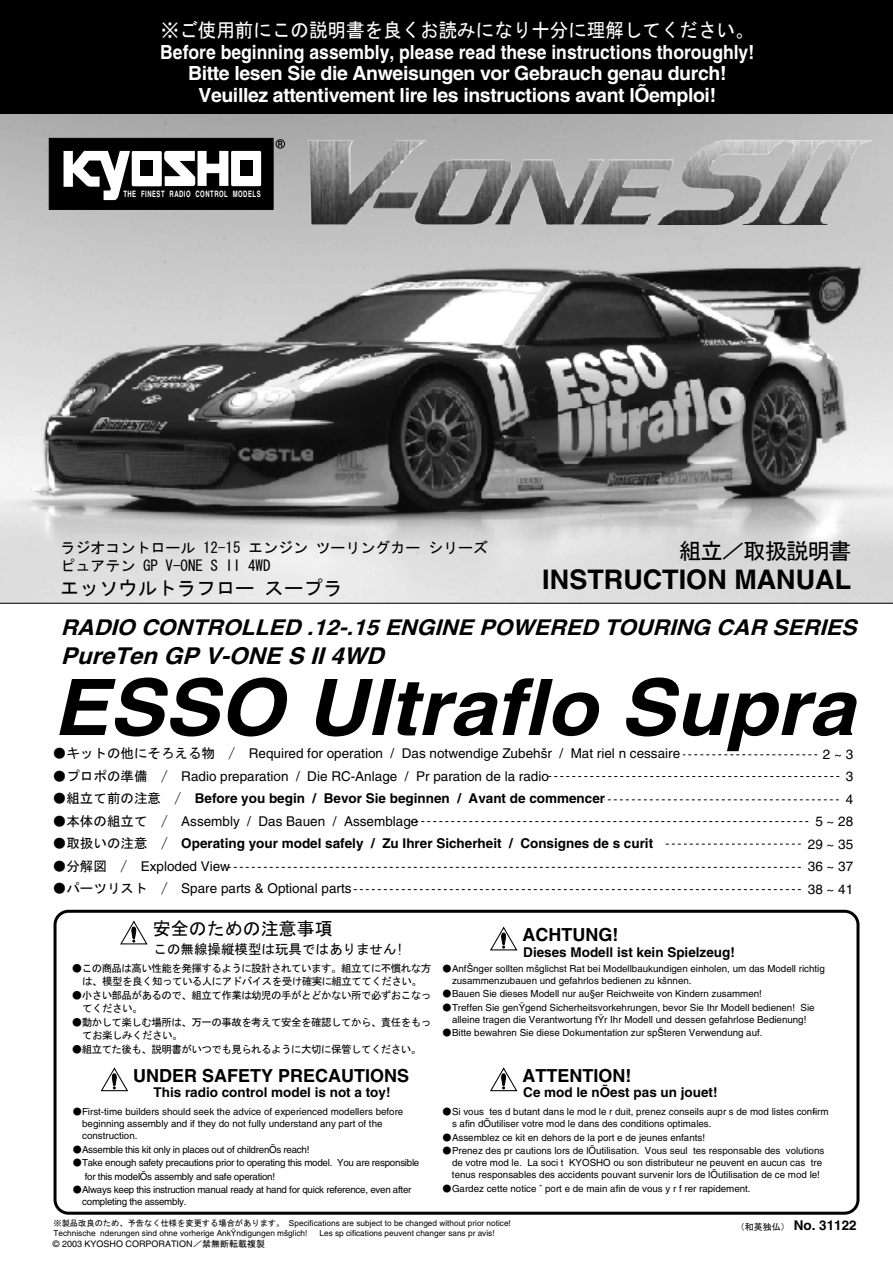
<style>
.page{position:relative;width:893px;height:1263px;background:#fff}
.page>*{position:absolute;margin:0;border:0;box-sizing:border-box;transform-origin:0 0}
.t1{font:italic 700 78px "Helvetica";color:#000;scale:1.06 1}
.t2{font:700 27px "Helvetica";color:#000}
.t3{font:italic 700 23.25px "Helvetica";color:#000;scale:1.04 1}
.t4{font:22.5px "MS Gothic";letter-spacing:-.05em;color:#000}
.t5{font:italic 700 21.75px "Helvetica";color:#000;scale:1.06 1}
.t6{font:700 19.5px/21.8px "Helvetica";letter-spacing:-.02em;color:#fff;text-align:center;scale:.9 1}
.t7{font:19.5px "MS Gothic";color:#fff;scale:.95 1}
.t8{font:19.5px "MS Gothic";color:#000}
.t9{font:700 18px "Helvetica";color:#000}
.t10{font:18px "MS Gothic";color:#000}
.t11{font:15px/18px "MS Gothic";color:#000}
.t12{font:13.5px/22.5px "Helvetica";color:#000;text-align:right}
.t13{font:700 13.5px "Helvetica";color:#000}
.t14{font:13.5px "MS Gothic";color:#000}
.t15{font:10.5px/12.8px "MS Gothic";letter-spacing:-.05em;color:#000}
.t16{font:9.75px/12px "Helvetica";color:#000}
.t17{font:9.75px/13.5px "Helvetica";letter-spacing:-.025em;color:#000}
.t18{font:9px "Helvetica";color:#000}
.t19{font:9px "MS Gothic";color:#000}
.t20{font:700 8.85px "Helvetica";letter-spacing:.085em;color:#fff;scale:.68 1}
.t21{font:700 8.4px "Helvetica";color:#000;scale:.83 1}
.t22{font:8.25px/9.4px "Helvetica";color:#000}
.s1{font-family:"MS Gothic"}
.s2{font-family:"MS Gothic";font-weight:400}
</style>
<div class="page">
<img style="left:0;top:113px;width:893px;height:490px">
<div style="left:276px;top:139px;width:9px;height:9px;border:1px solid #000;border-radius:50%"></div>
<div style="left:49px;top:138px;width:224px;height:72px;background:#000"></div>
<svg style="left:64px;top:151px;width:197px;height:49px"></svg>
<svg style="left:683px;top:754px;width:134px;height:1px"></svg>
<svg style="left:548px;top:776px;width:291px;height:1px"></svg>
<svg style="left:604px;top:799px;width:235px;height:1px"></svg>
<svg style="left:411px;top:821px;width:397px;height:1px"></svg>
<svg style="left:665px;top:844px;width:136px;height:1px"></svg>
<svg style="left:227px;top:867px;width:574px;height:1px"></svg>
<div style="left:0;top:0;width:893px;height:113px;background:#000"></div>
<div style="left:54px;top:910px;width:805px;height:305px;border:3px solid #000;border-radius:14px"></div>
<svg style="left:120px;top:920px;width:28px;height:25px"></svg>
<svg style="left:100px;top:1067px;width:28px;height:25px"></svg>
<svg style="left:490px;top:926px;width:28px;height:25px"></svg>
<svg style="left:490px;top:1067px;width:28px;height:25px"></svg>
<svg style="left:353px;top:889px;width:448px;height:1px"></svg>
<hr style="left:0;top:603px;width:893px;height:1px;background:#000">
<img style="left:307px;top:140px;width:565px;height:85px">
<h3 class="t7" style="left:161px;top:20px;width:625px">※ご使用前にこの説明書を良くお読みになり十分に理解してください。</h3>
<h3 class="t6" style="left:160px;top:41px;width:661px">Before beginning assembly, please read these instructions thoroughly!<br>Bitte lesen Sie die Anweisungen vor Gebrauch genau durch!<br>Veuillez attentivement lire les instructions avant lÕemploi!</h3>
<p class="t20" style="left:123px;top:188px;width:203px">THE FINEST RADIO CONTROL MODELS</p>
<p class="t21" style="left:278px;top:139px;width:7px">R</p>
<h3 class="t11" style="left:60px;top:539px;width:429px">ラジオコントロール 12-15 エンジンツーリングカーシリーズピュアテン GP V-ONE S II 4WD</h3>
<h3 class="t8" style="left:60px;top:578px;width:284px">エッソウルトラフロースープラ</h3>
<h3 class="t4" style="left:679px;top:540px;width:174px">組立／取扱説明書</h3>
<h2 class="t2" style="left:542px;top:563px;width:310px">INSTRUCTION MANUAL</h2>
<h3 class="t5" style="left:61px;top:614px;width:759px">RADIO CONTROLLED .12-.15 ENGINE POWERED TOURING CAR SERIES</h3>
<h3 class="t3" style="left:61px;top:642px;width:319px">PureTen GP V-ONE S II 4WD</h3>
<h1 class="t1" style="left:53px;top:660px;width:757px">ESSO Ultraflo Supra</h1>
<h3 class="t12" style="left:53px;top:742px;width:629px"><span class="s1">●キットの他にそろえる物 /</span> Required for operation / Das notwendige Zubehšr / Mat riel n cessaire</h3>
<h3 class="t12" style="left:53px;top:765px;width:497px"><span class="s1">●プロポの準備 /</span> Radio preparation / Die RC-Anlage / Pr paration de la radio</h3>
<h3 class="t13" style="left:53px;top:790px;width:554px"><span class="s2">●組立て前の注意 /</span> Before you begin / Bevor Sie beginnen / Avant de commencer</h3>
<h3 class="t12" style="left:53px;top:810px;width:367px"><span class="s1">●本体の組立て /</span> Assembly / Das Bauen / Assemblage</h3>
<h3 class="t13" style="left:53px;top:835px;width:602px"><span class="s2">●取扱いの注意 /</span> Operating your model safely / Zu Ihrer Sicherheit / Consignes de s curit</h3>
<h3 class="t12" style="left:53px;top:855px;width:179px"><span class="s1">●分解図 /</span> Exploded View</h3>
<h3 class="t12" style="left:53px;top:877px;width:300px"><span class="s1">●パーツリスト /</span> Spare parts &amp; Optional parts</h3>
<h3 class="t12" style="left:808px;top:743px;width:47px">2~3<br>3<br>4<br>5~28<br>29 ~ 35<br>36 ~ 37<br>38 ~ 41</h3>
<h3 class="t10" style="left:153px;top:919px;width:181px">安全のための注意事項</h3>
<h3 class="t14" style="left:153px;top:942px;width:251px">この無線操縦模型は玩具ではありません!</h3>
<p class="t15" style="left:72px;top:962px;width:361px;text-align:center">●この商品は高い性能を発揮するように設計されています。組立てに不慣れな方は、模型を良く知っている人にアドバイスを受け確実に組立ててください。</p>
<p class="t15" style="left:82px;top:989px;width:351px;text-indent:-11px">●小さい部品があるので、組立て作業は幼児の手がとどかない所で必ずおこなってください。</p>
<p class="t15" style="left:82px;top:1016px;width:351px;text-indent:-11px">●動かして楽しむ場所は、万一の事故を考えて安全を確認してから、責任をもってお楽しみください。</p>
<p class="t15" style="left:72px;top:1043px;width:351px">●組立てた後も、説明書がいつでも見られるように大切に保管してください。</p>
<h3 class="t9" style="left:133px;top:1064px;width:278px">UNDER SAFETY PRECAUTIONS</h3>
<h3 class="t13" style="left:153px;top:1084px;width:239px">This radio control model is not a toy!</h3>
<p class="t16" style="left:82px;top:1106px;width:323px;text-indent:-10px"><span class="s1">●</span>First-time builders should seek the advice of experienced modellers before beginning assembly and if they do not fully understand any part of the construction.</p>
<p class="t17" style="left:72px;top:1142px;width:238px"><span class="s1">●</span>Assemble this kit only in places out of childrenÕs reach!</p>
<p class="t17" style="left:85px;top:1156px;width:336px;text-indent:-12px"><span class="s1">●</span>Take enough safety precautions prior to operating this model. You are responsible for this modelÕs assembly and safe operation!</p>
<p class="t17" style="left:82px;top:1184px;width:331px;line-height:12px;text-indent:-10px"><span class="s1">●</span>Always keep this instruction manual ready at hand for quick reference, even after completing the assembly.</p>
<h3 class="t9" style="left:522px;top:923px;width:97px">ACHTUNG!</h3>
<h3 class="t13" style="left:523px;top:943px;width:213px">Dieses Modell ist kein Spielzeug!</h3>
<p class="t16" style="left:452px;top:962px;width:374px;text-indent:-10px"><span class="s1">●</span>AnfŠnger sollten mšglichst Rat bei Modellbaukundigen einholen, um das Modell richtig zusammenzubauen und gefahrlos bedienen zu kšnnen.</p>
<p class="t16" style="left:442px;top:987px;width:321px"><span class="s1">●</span>Bauen Sie dieses Modell nur au§er Reichweite von Kindern zusammen!</p>
<p class="t16" style="left:442px;top:1001px;width:374px;text-align:center"><span class="s1">●</span>Treffen Sie genŸgend Sicherheitsvorkehrungen, bevor Sie Ihr Modell bedienen! Sie alleine tragen die Verantwortung fŸr Ihr Modell und dessen gefahrlose Bedienung!</p>
<p class="t16" style="left:442px;top:1026px;width:322px"><span class="s1">●</span>Bitte bewahren Sie diese Dokumentation zur spŠteren Verwendung auf.</p>
<h3 class="t9" style="left:522px;top:1064px;width:110px">ATTENTION!</h3>
<h3 class="t13" style="left:523px;top:1084px;width:196px">Ce mod le nÕest pas un jouet!</h3>
<p class="t16" style="left:452px;top:1106px;width:378px;text-indent:-10px"><span class="s1">●</span>Si vous tes d butant dans le mod le r duit, prenez conseils aupr s de mod listes con-firm s afin dÕutiliser votre mod le dans des conditions optimales.</p>
<p class="t16" style="left:442px;top:1131px;width:264px"><span class="s1">●</span>Assemblez ce kit en dehors de la port e de jeunes enfants!</p>
<p class="t16" style="left:452px;top:1145px;width:374px;text-indent:-10px"><span class="s1">●</span>Prenez des pr cautions lors de lÕutilisation. Vous seul tes responsable des volutions de votre mod le. La soci t KYOSHO ou son distributeur ne peuvent en aucun cas tre tenus responsables des accidents pouvant survenir lors de lÕutilisation de ce mod le!</p>
<p class="t16" style="left:442px;top:1182px;width:310px"><span class="s1">●</span>Gardez cette notice ˆ port e de main afin de vous y r f rer rapidement.</p>
<p class="t22" style="left:53px;top:1218px;width:459px"><span class="s1">※製品改良のため、予告なく仕様を変更する場合があります。</span> Specifications are subject to be changed without prior notice!<br>Technische nderungen sind ohne vorherige AnkŸndigungen mšglich!</p>
<p class="t22" style="left:319px;top:1228px;width:177px">Les sp cifications peuvent changer sans pr avis!</p>
<p class="t18" style="left:53px;top:1238px;width:214px">© 2003 KYOSHO CORPORATION<span class="s1">／禁無断転載複製</span></p>
<p class="t19" style="left:736px;top:1222px;width:55px">（和英独仏）</p>
<h3 class="t13" style="left:794px;top:1217px;width:65px">No. 31122</h3>
</div>
